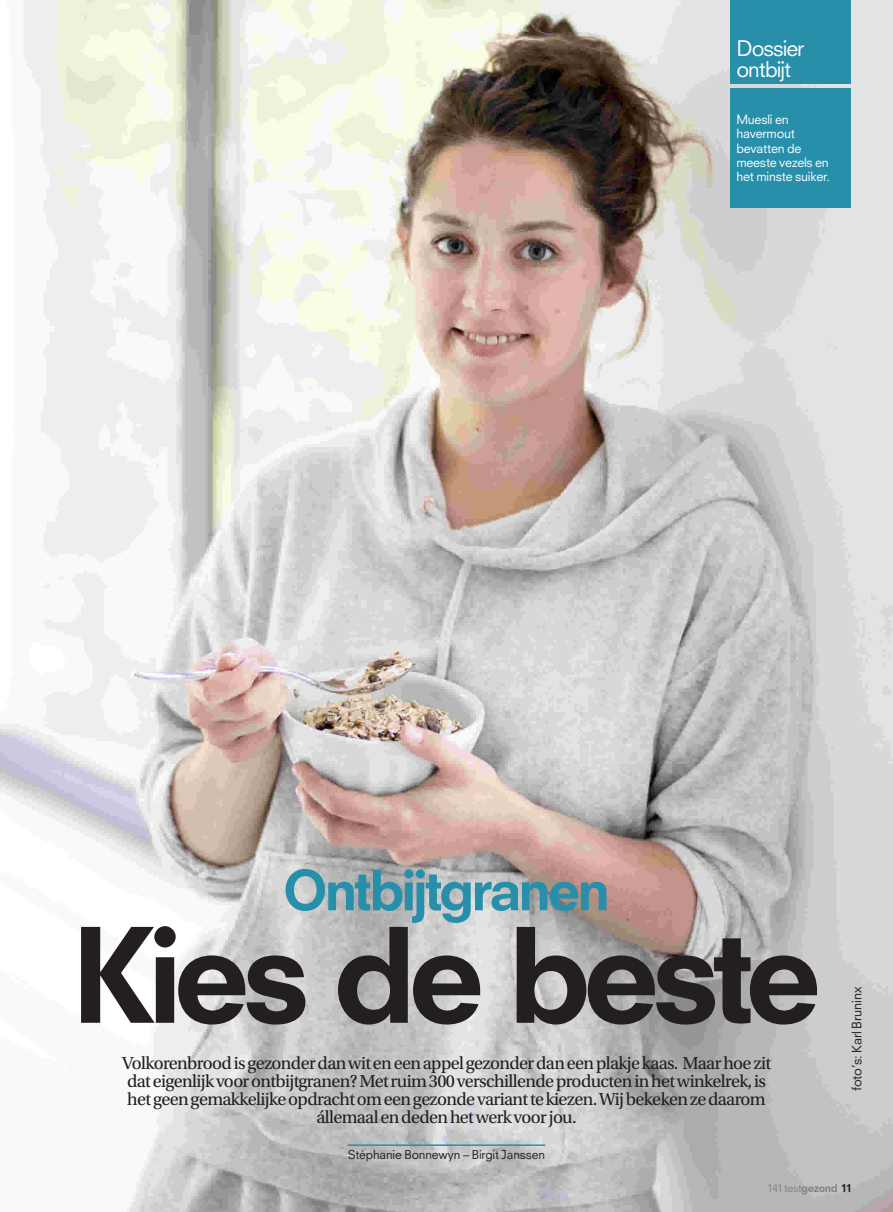
<style>
.page{position:relative;width:893px;height:1212px;background:#fff}
.page>*{position:absolute;margin:0;border:0;box-sizing:border-box;transform-origin:0 0}
.t1{font:800 127.5px "Neuzeit SLT Std";letter-spacing:-.075em;color:#231f20}
.t2{font:800 54px "Neuzeit SLT Std";letter-spacing:-.065em;color:#288faa}
.t3{font:21px/21px "Neuzeit SLT Std";letter-spacing:-.045em;color:#fff}
.t4{font:18.3px/18px "Utopia Std";letter-spacing:-.035em;color:#231f20;text-align:center}
.t5{font:12.75px "Neuzeit SLT Std";letter-spacing:-.01em;color:#231f20}
.t6{font:12.45px/14.2px "Neuzeit SLT Std";letter-spacing:-.015em;color:#fff}
.t7{font:12px "Neuzeit SLT Std";letter-spacing:-.01em;color:#231f20}
.t8{font:10.5px "Neuzeit SLT Std";letter-spacing:-.04em;color:#808285}
.s1{font-weight:800}
.s2{font-weight:800;color:#231f20}
</style>
<div class="page">
<img style="left:0;top:0;width:893px;height:1212px">
<hr style="left:348px;top:1144px;width:197px;height:2px;background:#288faa">
<div style="left:730px;top:88px;width:120px;height:119px;background:#288faa"></div>
<div style="left:730px;top:0;width:120px;height:84px;background:#288faa"></div>
<p class="t3" style="left:736px;top:38px;width:69px">Dossier ontbijt</p>
<p class="t6" style="left:736px;top:112px;width:95px">Muesli en havermout bevatten de meeste vezels en het minste suiker.</p>
<h2 class="t2" style="left:283px;top:857px;width:329px">Ontbijtgranen</h2>
<h1 class="t1" style="left:70px;top:898px;width:753px">Kies de beste</h1>
<p class="t4" style="left:122px;top:1054px;width:650px">Volkorenbrood is gezonder dan wit en een appel gezonder dan een plakje kaas. Maar hoe zit dat eigenlijk voor ontbijtgranen? Met ruim 300 verschillende producten in het winkelrek, is het geen gemakkelijke opdracht om een gezonde variant te kiezen. Wij bekeken ze daarom állemaal en deden het werk voor jou.</p>
<p class="t7" style="left:348px;top:1147px;width:199px">Stéphanie Bonnewyn – Birgit Janssen</p>
<p class="t5" style="left:849px;top:1091px;width:106px;rotate:-90deg">foto’s: Karl Bruninx</p>
<p class="t8" style="left:767px;top:1181px;width:86px">141 test<span class="s1">gezond</span> <span class="s2">11</span></p>
</div>
